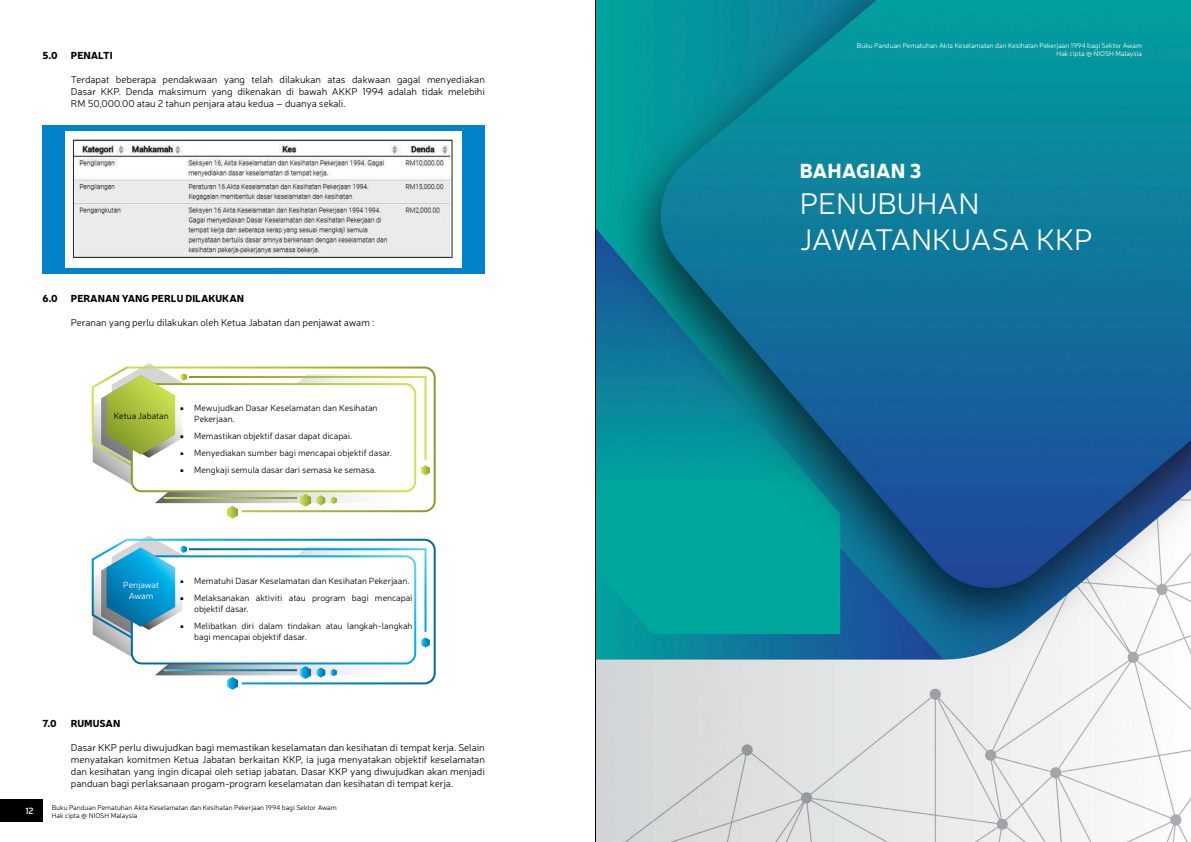
<style>
.page{position:relative;width:1191px;height:842px;background:#fff}
.page>*{position:absolute;margin:0;border:0;box-sizing:border-box;transform-origin:0 0}
.t1{font:300 30px/36px "Neris";color:#fff}
.t2{font:900 20px "Neris";color:#fff}
.t3{font:300 10px/12px "Neris";color:#000;text-align:justify}
.t4{font:900 10px "Neris";color:#000}
.t5{font:300 9px/10.8px "Neris";color:#000}
.t6{font:300 9px/10.8px "Neris";letter-spacing:-.01em;color:#fff;text-align:center}
.t7{font:600 9px "Neris";color:#fff}
.t8{font:300 7px/8.4px "Neris";color:#000}
.t9{font:300 7px/8.4px "Neris";color:#fff;text-align:right}
.s1{font-family:"Minion Pro";font-weight:400}
</style>
<div class="page">
<div style="left:0;top:799px;width:43px;height:22px;background:#000"></div>
<svg style="left:92px;top:363px;width:338px;height:156px"></svg>
<svg style="left:92px;top:535px;width:335px;height:155px"></svg>
<svg style="left:127px;top:539px;width:309px;height:145px"></svg>
<div style="left:43px;top:125px;width:442px;height:149px;background:#0083ca"></div>
<img style="left:66px;top:131px;width:396px;height:136px">
<img style="left:596px;top:0;width:595px;height:842px">
<hr style="left:595px;top:0;width:1px;height:842px;background:#000">
<p class="t4" style="left:43px;top:48px;width:17px">5.0</p>
<p class="t4" style="left:71px;top:48px;width:43px">PENALTI</p>
<p class="t3" style="left:71px;top:73px;width:415px">Terdapat beberapa pendakwaan yang telah dilakukan atas dakwaan gagal menyediakan Dasar KKP. Denda maksimum yang dikenakan di bawah AKKP 1994 adalah tidak melebihi RM 50,000.00 atau 2 tahun penjara atau kedua – duanya sekali.</p>
<p class="t4" style="left:43px;top:291px;width:17px">6.0</p>
<p class="t4" style="left:71px;top:291px;width:175px">PERANAN YANG PERLU DILAKUKAN</p>
<p class="t3" style="left:71px;top:317px;width:305px">Peranan yang perlu dilakukan oleh Ketua Jabatan dan penjawat awam :</p>
<p class="t5" style="left:114px;top:410px;width:56px">Ketua Jabatan</p>
<p class="t5" style="left:194px;top:402px;width:185px;text-indent:-14px"><span class="s1">■</span> Mewujudkan Dasar Keselamatan dan Kesihatan<br>Pekerjaan.</p>
<p class="t5" style="left:180px;top:430px;width:173px"><span class="s1">■</span> Memastikan objektif dasar dapat dicapai.</p>
<p class="t5" style="left:180px;top:447px;width:213px"><span class="s1">■</span> Menyediakan sumber bagi mencapai objektif dasar.</p>
<p class="t5" style="left:180px;top:464px;width:198px"><span class="s1">■</span> Mengkaji semula dasar dari semasa ke semasa.</p>
<p class="t6" style="left:123px;top:579px;width:37px">Penjawat<br>Awam</p>
<p class="t5" style="left:180px;top:576px;width:231px"><span class="s1">■</span> Mematuhi Dasar Keselamatan dan Kesihatan Pekerjaan.</p>
<p class="t5" style="left:194px;top:593px;width:220px;text-indent:-14px"><span class="s1">■</span> Melaksanakan aktiviti atau program bagi mencapai objektif dasar.</p>
<p class="t5" style="left:194px;top:620px;width:220px;text-indent:-14px"><span class="s1">■</span> Melibatkan diri dalam tindakan atau langkah-langkah bagi mencapai objektif dasar.</p>
<p class="t7" style="left:25px;top:804px;width:10px">12</p>
<p class="t4" style="left:43px;top:716px;width:16px">7.0</p>
<p class="t4" style="left:71px;top:716px;width:51px">RUMUSAN</p>
<p class="t3" style="left:71px;top:741px;width:415px">Dasar KKP perlu diwujudkan bagi memastikan keselamatan dan kesihatan di tempat kerja. Selain menyatakan komitmen Ketua Jabatan berkaitan KKP, ia juga menyatakan objektif keselamatan dan kesihatan yang ingin dicapai oleh setiap jabatan. Dasar KKP yang diwujudkan akan menjadi panduan bagi perlaksanaan progam-program keselamatan dan kesihatan di tempat kerja.</p>
<p class="t8" style="left:52px;top:803px;width:287px">Buku Panduan Pematuhan Akta Keselamatan dan Kesihatan Pekerjaan 1994 bagi Sektor Awam<br>Hak cipta @ NIOSH Malaysia</p>
<p class="t9" style="left:857px;top:41px;width:287px">Buku Panduan Pematuhan Akta Keselamatan dan Kesihatan Pekerjaan 1994 bagi Sektor Awam<br>Hak cipta @ NIOSH Malaysia</p>
<h2 class="t2" style="left:799px;top:156px;width:123px">BAHAGIAN 3</h2>
<h1 class="t1" style="left:799px;top:185px;width:295px">PENUBUHAN<br>JAWATANKUASA KKP</h1>
</div>
